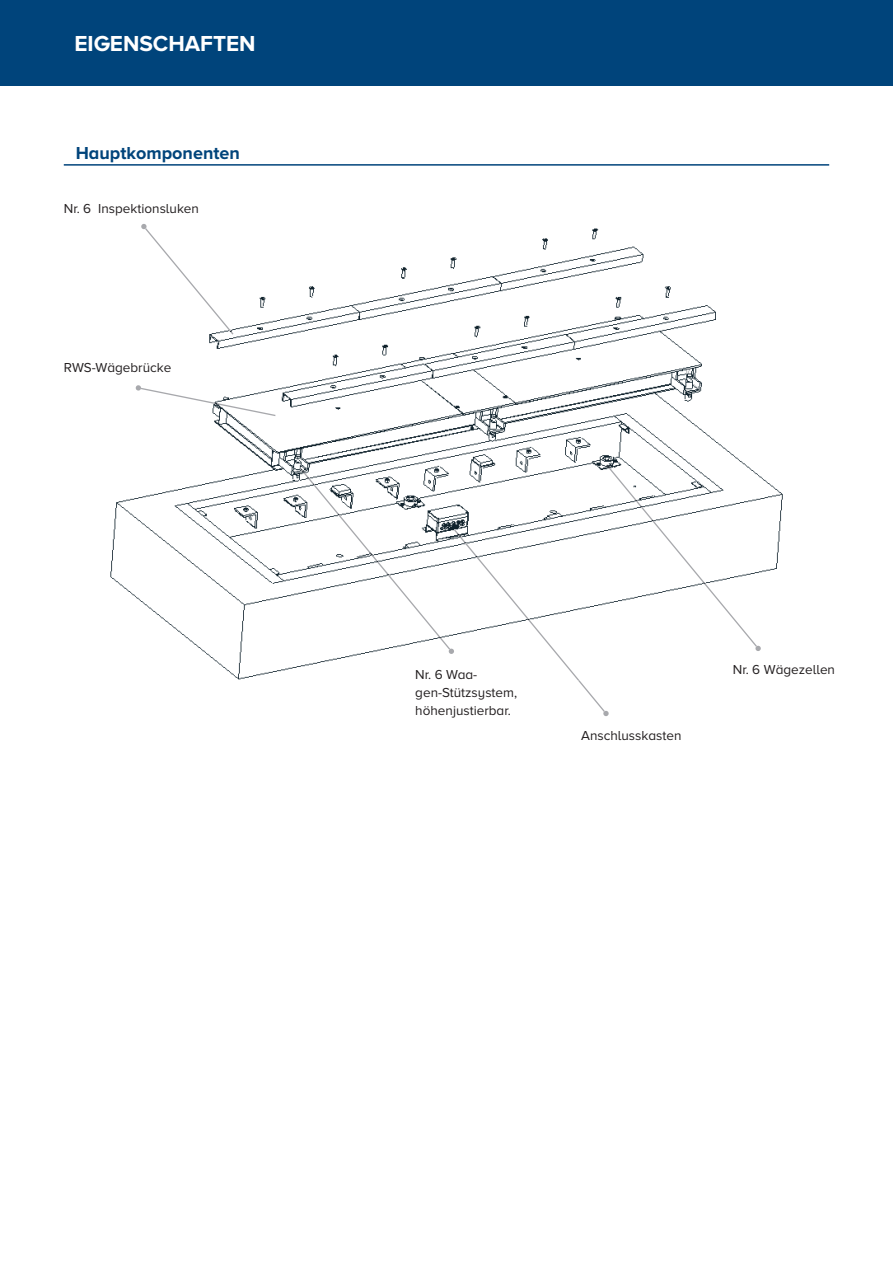
<style>
.page{position:relative;width:893px;height:1263px;background:#fff}
.page>*{position:absolute;margin:0;border:0;box-sizing:border-box;transform-origin:0 0}
.t1{font:700 22.5px "Proxima Nova A";color:#fff}
.t2{font:700 18px "Proxima Nova A";color:#00447b}
.t3{font:13.5px/18px "Proxima Nova A";color:#231f20}
</style>
<div class="page">
<div style="left:0;top:0;width:893px;height:85px;background:#00447b"></div>
<img style="left:110px;top:228px;width:673px;height:452px">
<img style="left:145px;top:228px;width:89px;height:107px">
<svg style="left:141px;top:224px;width:6px;height:5px"></svg>
<img style="left:141px;top:388px;width:135px;height:28px">
<svg style="left:135px;top:385px;width:6px;height:6px"></svg>
<img style="left:454px;top:529px;width:126px;height:151px">
<svg style="left:578px;top:680px;width:31px;height:36px"></svg>
<img style="left:299px;top:467px;width:151px;height:183px">
<svg style="left:449px;top:649px;width:5px;height:5px"></svg>
<img style="left:606px;top:464px;width:151px;height:183px">
<svg style="left:755px;top:646px;width:6px;height:5px"></svg>
<hr style="left:64px;top:164px;width:765px;height:2px;background:#00447b">
<h1 class="t1" style="left:74px;top:31px;width:183px">EIGENSCHAFTEN</h1>
<h2 class="t2" style="left:76px;top:143px;width:166px">Hauptkomponenten</h2>
<p class="t3" style="left:64px;top:199px;width:137px">Nr. 6 Inspektionsluken</p>
<p class="t3" style="left:64px;top:358px;width:109px">RWS-Wägebrücke</p>
<p class="t3" style="left:415px;top:666px;width:103px">Nr. 6 Waa&shy;gen-Stützsystem, höhenjustierbar.</p>
<p class="t3" style="left:581px;top:727px;width:102px">Anschlusskasten</p>
<p class="t3" style="left:733px;top:660px;width:104px">Nr. 6 Wägezellen</p>
</div>
